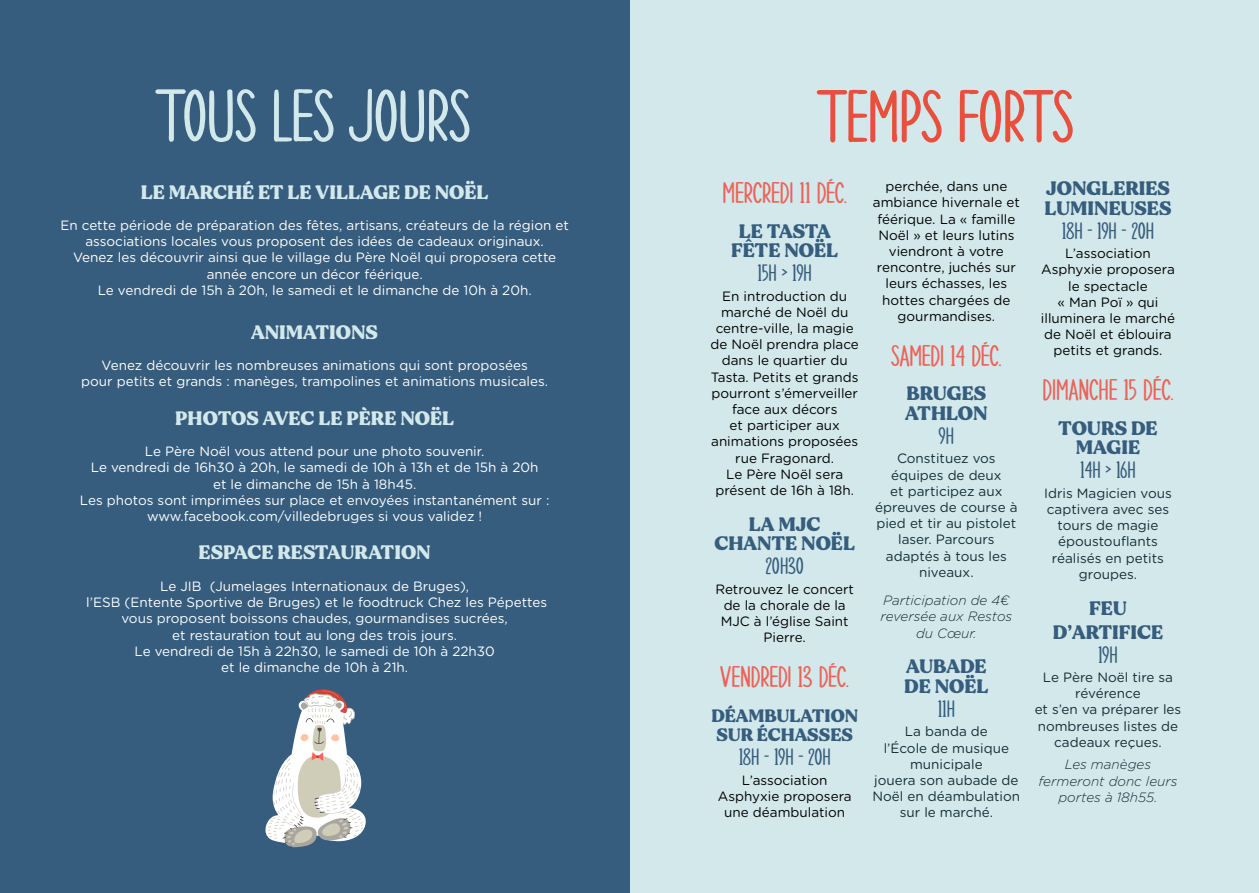
<style>
.page{position:relative;width:1259px;height:893px;background:#fff}
.page>*{position:absolute;margin:0;border:0;box-sizing:border-box;transform-origin:0 0}
.t1{font:75px "CHRISTMASDAY Regular";color:#d3e8eb}
.t2{font:75px "CHRISTMASDAY Regular";color:#e84f3d}
.t3{font:30px "CHRISTMASDAY Regular";color:#ec6358}
.t4{font:24px "CHRISTMASDAY Regular";color:#365d7d}
.t5{font:19.5px/19.5px "MADE Gentle";color:#365d7d;text-align:center}
.t6{font:19.5px "MADE Gentle";color:#d3e8eb}
.t7{font:18px/19.5px "MADE Gentle";color:#365d7d}
.t8{font:13.5px/16.2px "Gotham Rounded";color:#fff;text-align:center}
.t9{font:13.5px/16.2px "Gotham Rounded";color:#000;text-align:center}
.t10{font:13.5px/16.2px "Gotham Rounded";color:#122e36;text-align:center}
.t11{font:italic 300 13.5px/16.2px "Gotham Rounded";color:#122e36;text-align:center}
</style>
<div class="page">
<div style="left:0;top:0;width:629px;height:893px;background:#365d7d"></div>
<div style="left:630px;top:0;width:629px;height:893px;background:#d3e8eb"></div>
<svg style="left:265px;top:689px;width:101px;height:159px"></svg>
<h1 class="t1" style="left:156px;top:81px;width:316px">TOUS LES JOURS</h1>
<h1 class="t2" style="left:817px;top:81px;width:257px">TEMPS FORTS</h1>
<h3 class="t6" style="left:141px;top:178px;width:349px">LE MARCHÉ ET LE VILLAGE DE NOËL</h3>
<p class="t8" style="left:60px;top:217px;width:510px">En cette période de préparation des fêtes, artisans, créateurs de la région et associations locales vous proposent des idées de cadeaux originaux.<br>Venez les découvrir ainsi que le village du Père Noël qui proposera cette année encore un décor féérique.<br>Le vendredi de 15h à 20h, le samedi et le dimanche de 10h à 20h.</p>
<h3 class="t6" style="left:251px;top:319px;width:128px">ANIMATIONS</h3>
<p class="t8" style="left:81px;top:357px;width:468px">Venez découvrir les nombreuses animations qui sont proposées<br>pour petits et grands : manèges, trampolines et animations musicales.</p>
<h3 class="t6" style="left:175px;top:405px;width:280px">PHOTOS AVEC LE PÈRE NOËL</h3>
<p class="t8" style="left:80px;top:443px;width:471px">Le Père Noël vous attend pour une photo souvenir.<br>Le vendredi de 16h30 à 20h, le samedi de 10h à 13h et de 15h à 20h<br>et le dimanche de 15h à 18h45.<br>Les photos sont imprimées sur place et envoyées instantanément sur : www.facebook.com/villedebruges si vous validez !</p>
<h3 class="t6" style="left:199px;top:539px;width:233px">ESPACE RESTAURATION</h3>
<p class="t8" style="left:86px;top:577px;width:462px">Le JIB (Jumelages Internationaux de Bruges),<br>l’ESB (Entente Sportive de Bruges) et le foodtruck Chez les Pépettes vous proposent boissons chaudes, gourmandises sucrées,<br>et restauration tout au long des trois jours.<br>Le vendredi de 15h à 22h30, le samedi de 10h à 22h30<br>et le dimanche de 10h à 21h.</p>
<h2 class="t3" style="left:722px;top:179px;width:126px">MERCREDI 11 DÉC.</h2>
<h3 class="t5" style="left:731px;top:221px;width:108px">LE TASTA<br>FÊTE NOËL</h3>
<h3 class="t4" style="left:757px;top:261px;width:56px">15h &gt; 19H</h3>
<p class="t9" style="left:710px;top:287px;width:150px">En introduction du marché de Noël du centre-ville, la magie de Noël prendra place dans le quartier du<br>Tasta. Petits et grands pourront s’émerveiller face aux décors<br>et participer aux animations proposées rue Fragonard.<br>Le Père Noël sera présent de 16h à 18h.</p>
<h3 class="t5" style="left:714px;top:514px;width:142px">LA MJC<br>CHANTE NOËL</h3>
<h3 class="t4" style="left:765px;top:555px;width:40px">20h30</h3>
<p class="t9" style="left:715px;top:580px;width:140px">Retrouvez le concert de la chorale de la<br>MJC à l’église Saint<br>Pierre.</p>
<h2 class="t3" style="left:720px;top:663px;width:130px">VENDREDI 13 DÉC.</h2>
<h3 class="t7" style="left:711px;top:706px;width:148px">DÉAMBULATION<br>SUR ÉCHASSES</h3>
<h3 class="t4" style="left:738px;top:746px;width:94px">18h - 19H - 20h</h3>
<p class="t9" style="left:718px;top:771px;width:135px">L’association<br>Asphyxie proposera une déambulation</p>
<p class="t9" style="left:873px;top:178px;width:148px">perchée, dans une ambiance hivernale et féérique. La « famille<br>Noël » et leurs lutins viendront à votre rencontre, juchés sur leurs échasses, les hottes chargées de gourmandises.</p>
<h2 class="t3" style="left:891px;top:341px;width:112px">SAMEDI 14 DÉC.</h2>
<h3 class="t5" style="left:905px;top:384px;width:84px;text-align:left">BRUGES<br>ATHLON</h3>
<h3 class="t4" style="left:938px;top:424px;width:17px">9H</h3>
<p class="t10" style="left:875px;top:450px;width:144px">Constituez vos équipes de deux<br>et participez aux épreuves de course à pied et tir au pistolet laser. Parcours adaptés à tous les niveaux.</p>
<p class="t11" style="left:880px;top:592px;width:133px">Participation de 4€ reversée aux Restos du Cœur.</p>
<h3 class="t5" style="left:904px;top:657px;width:86px;text-align:left">AUBADE<br>DE NOËL</h3>
<h3 class="t4" style="left:937px;top:697px;width:19px">11H</h3>
<p class="t10" style="left:872px;top:723px;width:149px">La banda de<br>l’École de musique municipale<br>jouera son aubade de<br>Noël en déambulation sur le marché.</p>
<h3 class="t5" style="left:1044px;top:179px;width:128px;text-align:left">JONGLERIES<br>LUMINEUSES</h3>
<h3 class="t4" style="left:1062px;top:219px;width:94px">18h - 19H - 20h</h3>
<p class="t9" style="left:1041px;top:245px;width:136px">L’association<br>Asphyxie proposera le spectacle<br>« Man Poï » qui illuminera le marché de Noël et éblouira petits et grands.</p>
<h2 class="t3" style="left:1042px;top:376px;width:132px">DIMANCHE 15 DÉC.</h2>
<h3 class="t5" style="left:1058px;top:419px;width:101px">TOURS DE<br>MAGIE</h3>
<h3 class="t4" style="left:1080px;top:459px;width:57px">14H &gt; 16H</h3>
<p class="t10" style="left:1044px;top:484px;width:129px">Idris Magicien vous captivera avec ses tours de magie époustouflants réalisés en petits groupes.</p>
<h3 class="t5" style="left:1052px;top:596px;width:112px;line-height:24px">FEU<br>D’ARTIFICE</h3>
<h3 class="t4" style="left:1098px;top:643px;width:21px">19H</h3>
<p class="t10" style="left:1034px;top:669px;width:148px">Le Père Noël tire sa révérence<br>et s’en va préparer les nombreuses listes de cadeaux reçues.</p>
<p class="t11" style="left:1038px;top:756px;width:140px">Les manèges fermeront donc leurs portes à 18h55.</p>
</div>
